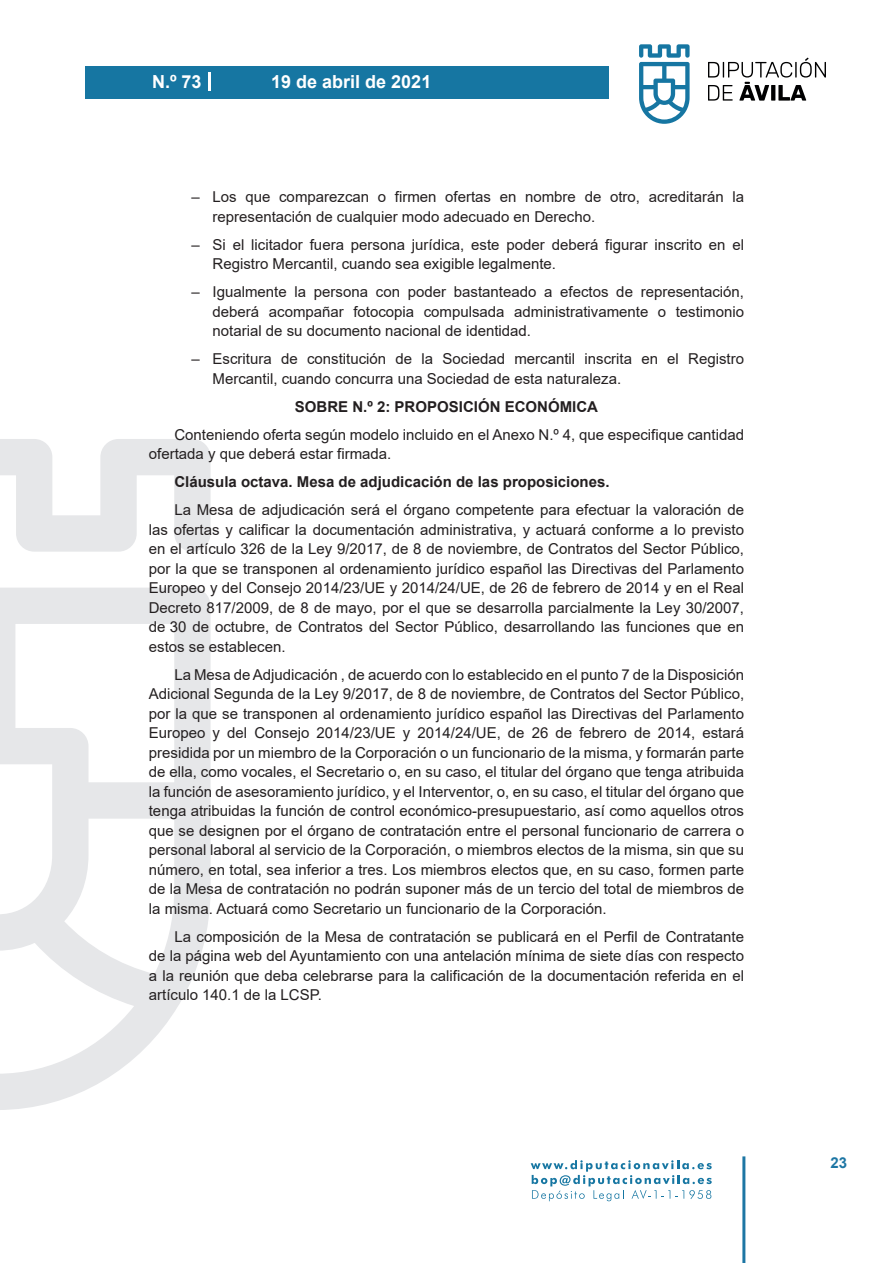
<style>
.page{position:relative;width:893px;height:1263px;background:#fff}
.page>*{position:absolute;margin:0;border:0;box-sizing:border-box;transform-origin:0 0}
.t1{font:700 18px "Arial";color:#fff}
.t2{font:15px/19.5px "Arial";color:#231f20}
.t3{font:700 15px "Arial";color:#231f20}
.t4{font:700 15px "Arial";color:#1d76a4}
</style>
<div class="page">
<svg style="left:531px;top:1160px;width:181px;height:41px"></svg>
<div style="left:85px;top:66px;width:523px;height:33px;background:#1676a2"></div>
<svg style="left:639px;top:44px;width:51px;height:80px"></svg>
<svg style="left:708px;top:58px;width:118px;height:43px"></svg>
<hr style="left:742px;top:1156px;width:3px;height:107px;background:#1d76a4">
<svg style="left:208px;top:72px;width:2px;height:18px"></svg>
<svg style="left:0;top:439px;width:211px;height:671px"></svg>
<p class="t1" style="left:152px;top:69px;width:51px">N.º 73</p>
<p class="t1" style="left:271px;top:69px;width:162px">19 de abril de 2021</p>
<p class="t2" style="left:213px;top:187px;width:533px;text-indent:-21px">– Los que comparezcan o firmen ofertas en nombre de otro, acreditarán la representación de cualquier modo adecuado en Derecho.</p>
<p class="t2" style="left:213px;top:235px;width:533px;text-indent:-21px">– Si el licitador fuera persona jurídica, este poder deberá figurar inscrito en el<br>Registro Mercantil, cuando sea exigible legalmente.</p>
<p class="t2" style="left:213px;top:282px;width:533px;text-align:justify;text-indent:-21px">– Igualmente la persona con poder bastanteado a efectos de representación, deberá acompañar fotocopia compulsada administrativamente o testimonio notarial de su documento nacional de identidad.</p>
<p class="t2" style="left:213px;top:349px;width:533px;text-indent:-21px">– Escritura de constitución de la Sociedad mercantil inscrita en el Registro<br>Mercantil, cuando concurra una Sociedad de esta naturaleza.</p>
<p class="t3" style="left:295px;top:396px;width:305px">SOBRE N.º 2: PROPOSICIÓN ECONÓMICA</p>
<p class="t2" style="left:149px;top:425px;width:597px;text-indent:26px">Conteniendo oferta según modelo incluido en el Anexo N.º 4, que especifique cantidad ofertada y que deberá estar firmada.</p>
<p class="t3" style="left:174px;top:471px;width:437px">Cláusula octava. Mesa de adjudicación de las proposiciones.</p>
<p class="t2" style="left:149px;top:500px;width:597px;text-align:justify;text-indent:26px">La Mesa de adjudicación será el órgano competente para efectuar la valoración de las ofertas y calificar la documentación administrativa, y actuará conforme a lo previsto en el artículo 326 de la Ley 9/2017, de 8 de noviembre, de Contratos del Sector Público, por la que se transponen al ordenamiento jurídico español las Directivas del Parlamento Europeo y del Consejo 2014/23/UE y 2014/24/UE, de 26 de febrero de 2014 y en el Real Decreto 817/2009, de 8 de mayo, por el que se desarrolla parcialmente la Ley 30/2007, de 30 de octubre, de Contratos del Sector Público, desarrollando las funciones que en estos se establecen.</p>
<p class="t2" style="left:149px;top:665px;width:597px;text-align:justify;text-indent:26px">La Mesa de Adjudicación , de acuerdo con lo establecido en el punto 7 de la Disposición Adicional Segunda de la Ley 9/2017, de 8 de noviembre, de Contratos del Sector Público, por la que se transponen al ordenamiento jurídico español las Directivas del Parlamento Europeo y del Consejo 2014/23/UE y 2014/24/UE, de 26 de febrero de 2014, estará presidida por un miembro de la Corporación o un funcionario de la misma, y formarán parte de ella, como vocales, el Secretario o, en su caso, el titular del órgano que tenga atribuida la función de asesoramiento jurídico, y el Interventor, o, en su caso, el titular del órgano que tenga atribuidas la función de control económico-presupuestario, así como aquellos otros que se designen por el órgano de contratación entre el personal funcionario de carrera o personal laboral al servicio de la Corporación, o miembros electos de la misma, sin que su número, en total, sea inferior a tres. Los miembros electos que, en su caso, formen parte de la Mesa de contratación no podrán suponer más de un tercio del total de miembros de la misma. Actuará como Secretario un funcionario de la Corporación.</p>
<p class="t2" style="left:149px;top:927px;width:597px;text-align:justify;text-indent:26px">La composición de la Mesa de contratación se publicará en el Perfil de Contratante de la página web del Ayuntamiento con una antelación mínima de siete días con respecto a la reunión que deba celebrarse para la calificación de la documentación referida en el artículo 140.1 de la LCSP.</p>
<p class="t4" style="left:831px;top:1152px;width:18px">23</p>
</div>
